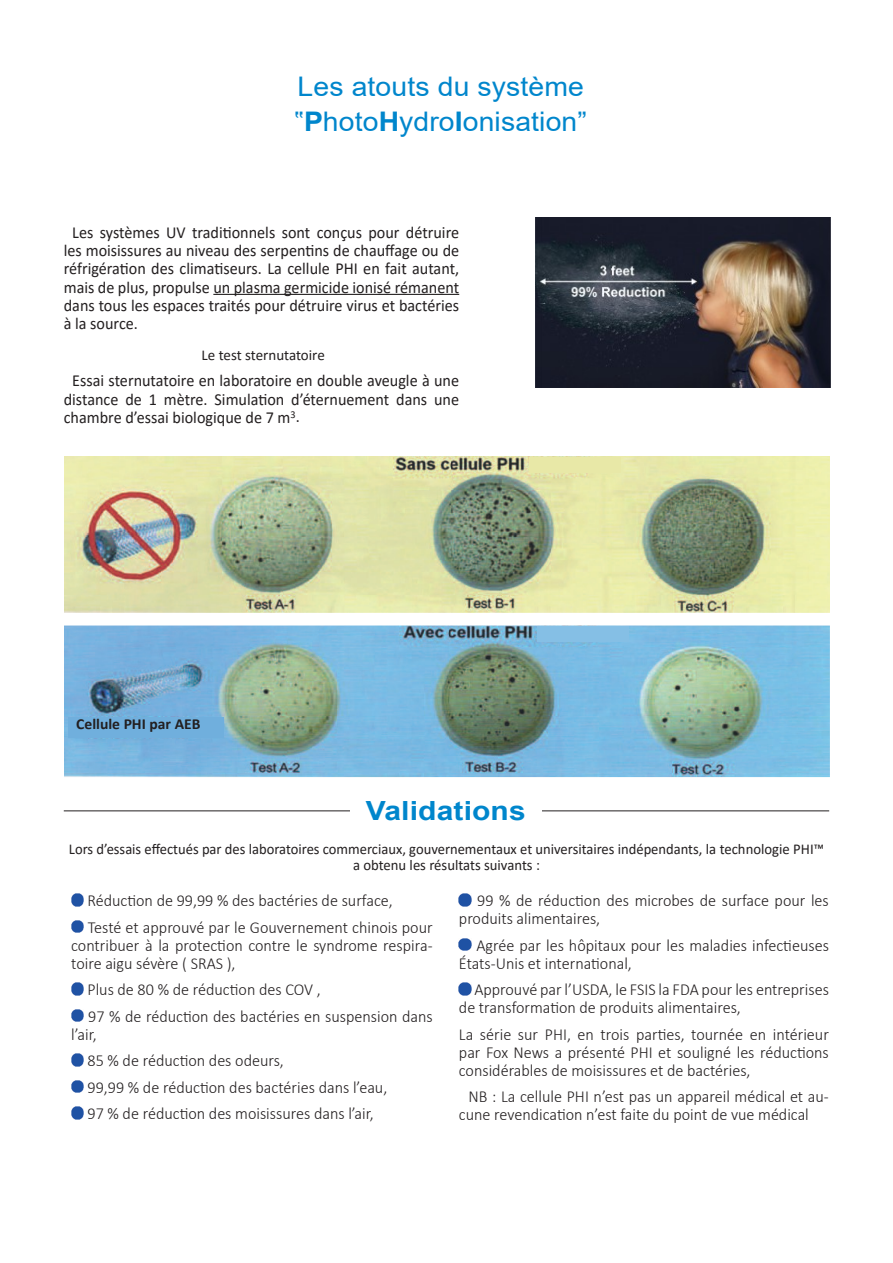
<style>
.page{position:relative;width:893px;height:1263px;background:#fff}
.page>*{position:absolute;margin:0;border:0;box-sizing:border-box;transform-origin:0 0}
.t1{font:27px/34.5px "Arial";letter-spacing:.005em;color:#0086cc;scale:1.05 1}
.t2{font:700 26.4px "Arial";letter-spacing:.005em;color:#0086cc;scale:1.14 1}
.t3{font:300 16.8px/18px "Calibri";color:#231f20;scale:.96 1}
.t4{font:16.8px/18px "Calibri";color:#231f20;text-align:justify;scale:.96 1}
.t5{font:700 15.3px "Calibri";color:#231f20}
.t6{font:15px/16.5px "Calibri";color:#231f20;text-align:center}
.s1{font-weight:700}
</style>
<div class="page">
<hr style="left:64px;top:811px;width:765px;height:1px;background:#231f20">
<img style="left:64px;top:625px;width:765px;height:152px">
<img style="left:64px;top:456px;width:765px;height:157px">
<hr style="left:213px;top:294px;width:246px;height:1px;background:#231f20">
<div style="left:529px;top:457px;width:92px;height:16px;background:#e8e8a7"></div>
<div style="left:537px;top:626px;width:92px;height:16px;background:#85bfe5"></div>
<div style="left:68px;top:718px;width:155px;height:20px;background:#70afdd"></div>
<svg style="left:71px;top:894px;width:13px;height:12px"></svg>
<svg style="left:71px;top:920px;width:13px;height:13px"></svg>
<svg style="left:71px;top:983px;width:13px;height:12px"></svg>
<svg style="left:71px;top:1009px;width:13px;height:13px"></svg>
<svg style="left:71px;top:1054px;width:13px;height:12px"></svg>
<svg style="left:71px;top:1080px;width:13px;height:13px"></svg>
<svg style="left:71px;top:1107px;width:13px;height:12px"></svg>
<svg style="left:459px;top:894px;width:12px;height:12px"></svg>
<svg style="left:459px;top:938px;width:12px;height:13px"></svg>
<svg style="left:459px;top:983px;width:12px;height:12px"></svg>
<div style="left:350px;top:794px;width:191px;height:34px;background:#fff"></div>
<img style="left:536px;top:218px;width:294px;height:169px">
<h1 class="t1" style="left:295px;top:69px;width:280px">Les atouts du système ‟<span class="s1">P</span>hoto<span class="s1">H</span>ydro<span class="s1">I</span>onisation”</h1>
<p class="t4" style="left:64px;top:223px;width:413px;text-indent:9px">Les systèmes UV traditionnels sont conçus pour détruire les moisissures au niveau des serpentins de chauffage ou de réfrigération des climatiseurs. La cellule PHI en fait autant, mais de plus, propulse un plasma germicide ionisé rémanent dans tous les espaces traités pour détruire virus et bactéries à la source.</p>
<p class="t6" style="left:202px;top:346px;width:125px">Le test sternutatoire</p>
<p class="t4" style="left:64px;top:371px;width:413px;text-indent:9px">Essai sternutatoire en laboratoire en double aveugle à une distance de 1 mètre. Simulation d’éternuement dans une chambre d’essai biologique de 7 m<sup>3</sup>.</p>
<p class="t5" style="left:76px;top:713px;width:126px">Cellule PHI par AEB</p>
<h2 class="t2" style="left:366px;top:792px;width:142px">Validations</h2>
<p class="t6" style="left:69px;top:840px;width:757px">Lors d’essais effectués par des laboratoires commerciaux, gouvernementaux et universitaires indépendants, la technologie PHI™ a obtenu les résultats suivants :</p>
<p class="t3" style="left:87px;top:887px;width:361px;line-height:26.5px">Réduction de 99,99 % des bactéries de surface,<br>Testé et approuvé par le Gouvernement chinois pour</p>
<p class="t3" style="left:71px;top:936px;width:378px">contribuer à la protection contre le syndrome respira&shy;toire aigu sévère ( SRAS ),</p>
<p class="t3" style="left:87px;top:976px;width:361px;line-height:26.5px">Plus de 80 % de réduction des COV ,<br>97 % de réduction des bactéries en suspension dans</p>
<p class="t3" style="left:87px;top:1021px;width:314px;line-height:26.5px;text-indent:-16px">l’air,<br>85 % de réduction des odeurs,<br>99,99 % de réduction des bactéries dans l’eau,<br>97 % de réduction des moisissures dans l’air,</p>
<p class="t3" style="left:459px;top:891px;width:387px;text-indent:18px">99 % de réduction des microbes de surface pour les produits alimentaires,</p>
<p class="t3" style="left:459px;top:936px;width:387px;text-indent:18px">Agrée par les hôpitaux pour les maladies infectieuses<br>États-Unis et international,</p>
<p class="t3" style="left:459px;top:980px;width:387px;text-indent:15px">Approuvé par l’USDA, le FSIS la FDA pour les entreprises de transformation de produits alimentaires,</p>
<p class="t3" style="left:459px;top:1025px;width:387px;text-align:justify">La série sur PHI, en trois parties, tournée en intérieur par Fox News a présenté PHI et souligné les réductions considérables de moisissures et de bactéries,</p>
<p class="t3" style="left:459px;top:1087px;width:387px;text-indent:9px">NB : La cellule PHI n’est pas un appareil médical et au&shy;cune revendication n’est faite du point de vue médical</p>
</div>
